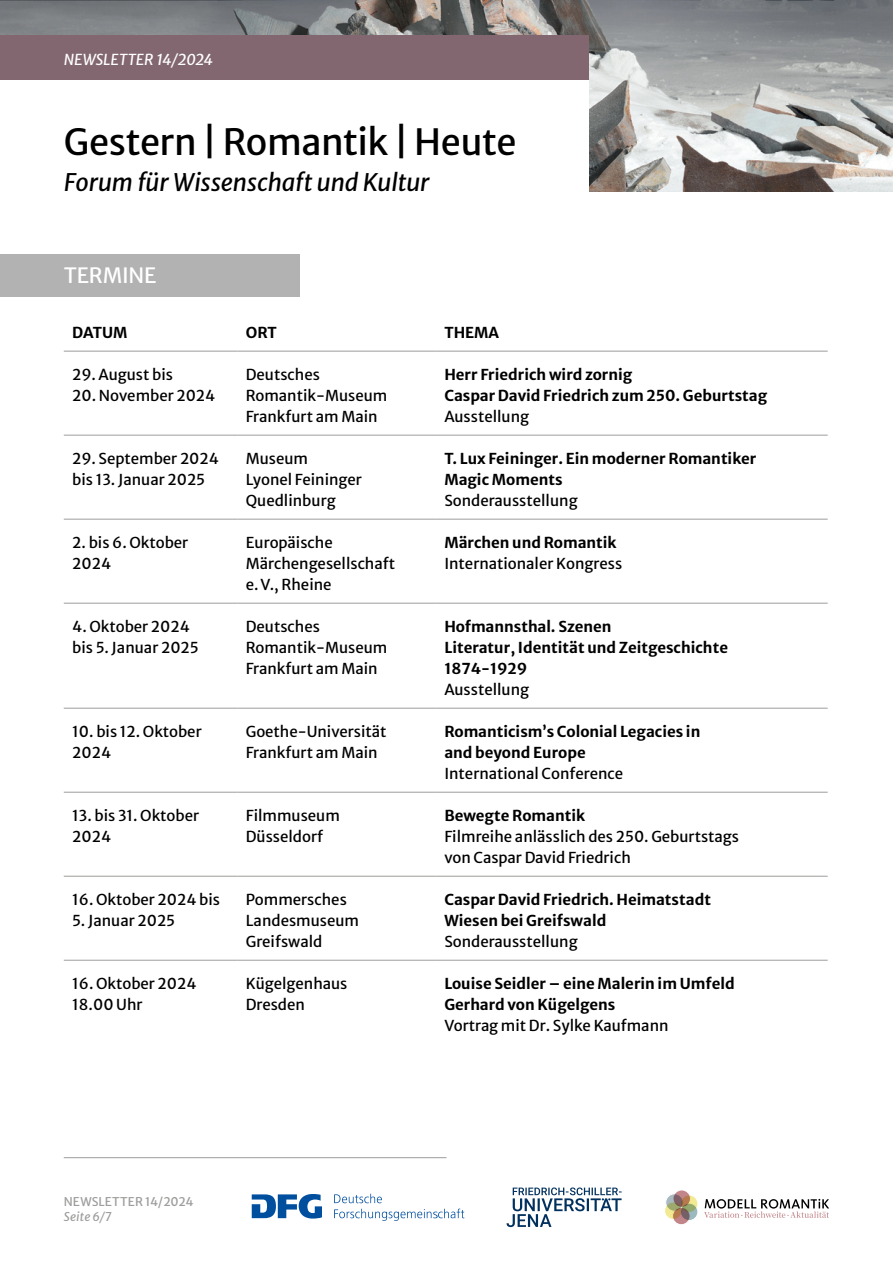
<style>
.page{position:relative;width:893px;height:1263px;background:#fff}
.page>*{position:absolute;margin:0;border:0;box-sizing:border-box;transform-origin:0 0}
.t1{font:36px "Merriweather Sans";letter-spacing:-.015em;color:#000}
.t2{font:italic 24px "Merriweather Sans";letter-spacing:-.005em;color:#000}
.t3{font:21px "Merriweather Sans";letter-spacing:-.015em;color:#fff}
.Text{font:15px/21px "Merriweather Sans";color:#000}
.Text-2{font:700 15px "Merriweather Sans";color:#000}
.t4{font:italic 15px "Merriweather Sans";letter-spacing:-.005em;color:#fff}
.t5{font:12px "Merriweather Sans";letter-spacing:.005em;color:#9d9d9c}
.t6{font:italic 12px "Merriweather Sans";letter-spacing:.01em;color:#9d9d9c}
</style>
<div class="page">
<img style="left:0;top:0;width:893px;height:191px">
<div style="left:0;top:35px;width:589px;height:111px;background:#826670"></div>
<div style="left:0;top:81px;width:589px;height:118px;background:#fff"></div>
<svg style="left:506px;top:1187px;width:116px;height:40px"></svg>
<svg style="left:252px;top:1194px;width:70px;height:24px"></svg>
<svg style="left:334px;top:1194px;width:130px;height:27px"></svg>
<hr style="left:64px;top:1157px;width:382px;height:1px;background:#9d9d9c">
<div style="left:666px;top:1194px;width:17px;height:17px;background:#a8b9c0;border-radius:50%"></div>
<div style="left:666px;top:1194px;width:17px;height:17px;border:1px solid #fff;border-radius:50%"></div>
<div style="left:680px;top:1203px;width:18px;height:17px;background:#9cb9c0;border-radius:50%"></div>
<div style="left:680px;top:1203px;width:18px;height:18px;border:1px solid #fff;border-radius:50%"></div>
<svg style="left:673px;top:1190px;width:17px;height:17px"></svg>
<div style="left:673px;top:1190px;width:18px;height:17px;border:1px solid #fff;border-radius:50%"></div>
<svg style="left:673px;top:1207px;width:17px;height:18px"></svg>
<div style="left:672px;top:1207px;width:18px;height:18px;border:1px solid #fff;border-radius:50%"></div>
<svg style="left:665px;top:1202px;width:17px;height:17px"></svg>
<div style="left:664px;top:1202px;width:18px;height:17px;border:1px solid #fff;border-radius:50%"></div>
<svg style="left:680px;top:1195px;width:18px;height:17px"></svg>
<div style="left:680px;top:1195px;width:18px;height:17px;border:1px solid #fff;border-radius:50%"></div>
<svg style="left:704px;top:1199px;width:125px;height:19px"></svg>
<div style="left:0;top:254px;width:300px;height:42px;background:#b3b2b2"></div>
<hr style="left:64px;top:351px;width:173px;height:1px;background:#9d9d9c">
<hr style="left:237px;top:351px;width:199px;height:1px;background:#9d9d9c">
<hr style="left:436px;top:351px;width:392px;height:1px;background:#9d9d9c">
<hr style="left:64px;top:435px;width:173px;height:1px;background:#9d9d9c">
<hr style="left:237px;top:435px;width:199px;height:1px;background:#9d9d9c">
<hr style="left:436px;top:435px;width:392px;height:1px;background:#9d9d9c">
<hr style="left:64px;top:519px;width:173px;height:1px;background:#9d9d9c">
<hr style="left:237px;top:519px;width:199px;height:1px;background:#9d9d9c">
<hr style="left:436px;top:519px;width:392px;height:1px;background:#9d9d9c">
<hr style="left:64px;top:708px;width:173px;height:1px;background:#9d9d9c">
<hr style="left:237px;top:708px;width:199px;height:1px;background:#9d9d9c">
<hr style="left:436px;top:708px;width:392px;height:1px;background:#9d9d9c">
<hr style="left:64px;top:792px;width:173px;height:1px;background:#9d9d9c">
<hr style="left:237px;top:792px;width:199px;height:1px;background:#9d9d9c">
<hr style="left:436px;top:792px;width:392px;height:1px;background:#9d9d9c">
<hr style="left:64px;top:603px;width:173px;height:1px;background:#9d9d9c">
<hr style="left:237px;top:603px;width:199px;height:1px;background:#9d9d9c">
<hr style="left:436px;top:603px;width:392px;height:1px;background:#9d9d9c">
<hr style="left:64px;top:876px;width:173px;height:1px;background:#9d9d9c">
<hr style="left:237px;top:876px;width:199px;height:1px;background:#9d9d9c">
<hr style="left:436px;top:876px;width:392px;height:1px;background:#9d9d9c">
<hr style="left:64px;top:960px;width:173px;height:1px;background:#9d9d9c">
<hr style="left:237px;top:960px;width:199px;height:1px;background:#9d9d9c">
<hr style="left:436px;top:960px;width:392px;height:1px;background:#9d9d9c">
<p class="t4" style="left:64px;top:46px;width:151px">NEWSLETTER 14/2024</p>
<h1 class="t1" style="left:64px;top:111px;width:454px">Gestern | Romantik | Heute</h1>
<h2 class="t2" style="left:64px;top:161px;width:367px">Forum für Wissenschaft und Kultur</h2>
<p class="t3" style="left:64px;top:257px;width:94px">TERMINE</p>
<p class="Text-2" style="left:72px;top:320px;width:57px">DATUM</p>
<p class="Text-2" style="left:246px;top:320px;width:33px">ORT</p>
<p class="Text-2" style="left:444px;top:320px;width:56px">THEMA</p>
<p class="Text" style="left:72px;top:363px;width:102px">29. August bis</p>
<p class="Text" style="left:72px;top:384px;width:145px">20. November 2024</p>
<p class="Text" style="left:246px;top:363px;width:76px">Deutsches</p>
<p class="Text" style="left:246px;top:384px;width:143px">Romantik-Museum</p>
<p class="Text" style="left:246px;top:405px;width:133px">Frankfurt am Main</p>
<p class="Text-2" style="left:444px;top:362px;width:190px">Herr Friedrich wird zornig</p>
<p class="Text-2" style="left:444px;top:383px;width:324px">Caspar David Friedrich zum 250. Geburtstag</p>
<p class="Text" style="left:444px;top:405px;width:86px">Ausstellung</p>
<p class="Text" style="left:72px;top:447px;width:148px">29. September 2024 bis 13. Januar 2025</p>
<p class="Text" style="left:246px;top:447px;width:64px">Museum</p>
<p class="Text" style="left:246px;top:468px;width:118px">Lyonel Feininger</p>
<p class="Text" style="left:246px;top:489px;width:91px">Quedlinburg</p>
<p class="Text" style="left:72px;top:531px;width:117px">2. bis 6. Oktober<br>2024</p>
<p class="Text" style="left:246px;top:531px;width:88px">Europäische</p>
<p class="Text" style="left:246px;top:552px;width:151px">Märchengesellschaft e. V., Rheine</p>
<p class="Text" style="left:72px;top:615px;width:119px">4. Oktober 2024</p>
<p class="Text" style="left:72px;top:636px;width:128px">bis 5. Januar 2025</p>
<p class="Text" style="left:246px;top:615px;width:76px">Deutsches</p>
<p class="Text" style="left:246px;top:636px;width:143px">Romantik-Museum</p>
<p class="Text" style="left:246px;top:657px;width:133px">Frankfurt am Main</p>
<p class="Text-2" style="left:444px;top:446px;width:314px">T. Lux Feininger. Ein moderner Romantiker</p>
<p class="Text-2" style="left:444px;top:467px;width:120px">Magic Moments</p>
<p class="Text" style="left:444px;top:489px;width:135px">Sonderausstellung</p>
<p class="Text-2" style="left:444px;top:530px;width:174px">Märchen und Romantik</p>
<p class="Text" style="left:444px;top:552px;width:179px">Internationaler Kongress</p>
<p class="Text-2" style="left:444px;top:614px;width:169px">Hofmannsthal. Szenen</p>
<p class="Text-2" style="left:444px;top:635px;width:285px">Literatur, Identität und Zeitgeschichte</p>
<p class="Text-2" style="left:444px;top:656px;width:84px">1874-1929</p>
<p class="Text" style="left:444px;top:678px;width:86px">Ausstellung</p>
<p class="Text" style="left:72px;top:720px;width:131px">10. bis 12. Oktober<br>2024</p>
<p class="Text" style="left:246px;top:720px;width:142px">Goethe-Universität<br>Frankfurt am Main</p>
<p class="Text-2" style="left:444px;top:719px;width:257px">Romanticism’s Colonial Legacies in</p>
<p class="Text-2" style="left:444px;top:740px;width:143px">and beyond Europe</p>
<p class="Text" style="left:444px;top:762px;width:180px">International Conference</p>
<p class="Text" style="left:72px;top:804px;width:128px">13. bis 31. Oktober<br>2024</p>
<p class="Text" style="left:246px;top:804px;width:96px">Filmmuseum</p>
<p class="Text" style="left:246px;top:825px;width:79px">Düsseldorf</p>
<p class="Text-2" style="left:444px;top:803px;width:142px">Bewegte Romantik</p>
<p class="Text" style="left:444px;top:825px;width:296px">Filmreihe anlässlich des 250. Geburtstags</p>
<p class="Text" style="left:444px;top:846px;width:188px">von Caspar David Friedrich</p>
<p class="Text" style="left:72px;top:888px;width:149px">16. Oktober 2024 bis</p>
<p class="Text" style="left:72px;top:909px;width:104px">5. Januar 2025</p>
<p class="Text" style="left:246px;top:888px;width:103px">Pommersches</p>
<p class="Text" style="left:246px;top:909px;width:115px">Landesmuseum</p>
<p class="Text" style="left:246px;top:930px;width:78px">Greifswald</p>
<p class="Text-2" style="left:444px;top:887px;width:268px">Caspar David Friedrich. Heimatstadt</p>
<p class="Text-2" style="left:444px;top:908px;width:164px">Wiesen bei Greifswald</p>
<p class="Text" style="left:444px;top:930px;width:135px">Sonderausstellung</p>
<p class="Text" style="left:72px;top:972px;width:126px">16. Oktober 2024</p>
<p class="Text" style="left:72px;top:993px;width:72px">18.00 Uhr</p>
<p class="Text" style="left:246px;top:972px;width:103px">Kügelgenhaus</p>
<p class="Text" style="left:246px;top:993px;width:61px">Dresden</p>
<p class="Text-2" style="left:444px;top:971px;width:292px">Louise Seidler – eine Malerin im Umfeld</p>
<p class="Text-2" style="left:444px;top:992px;width:172px">Gerhard von Kügelgens</p>
<p class="Text" style="left:444px;top:1014px;width:226px">Vortrag mit Dr. Sylke Kaufmann</p>
<p class="t5" style="left:64px;top:1191px;width:131px">NEWSLETTER 14/2024</p>
<p class="t6" style="left:64px;top:1205px;width:49px">Seite 6/7</p>
</div>
